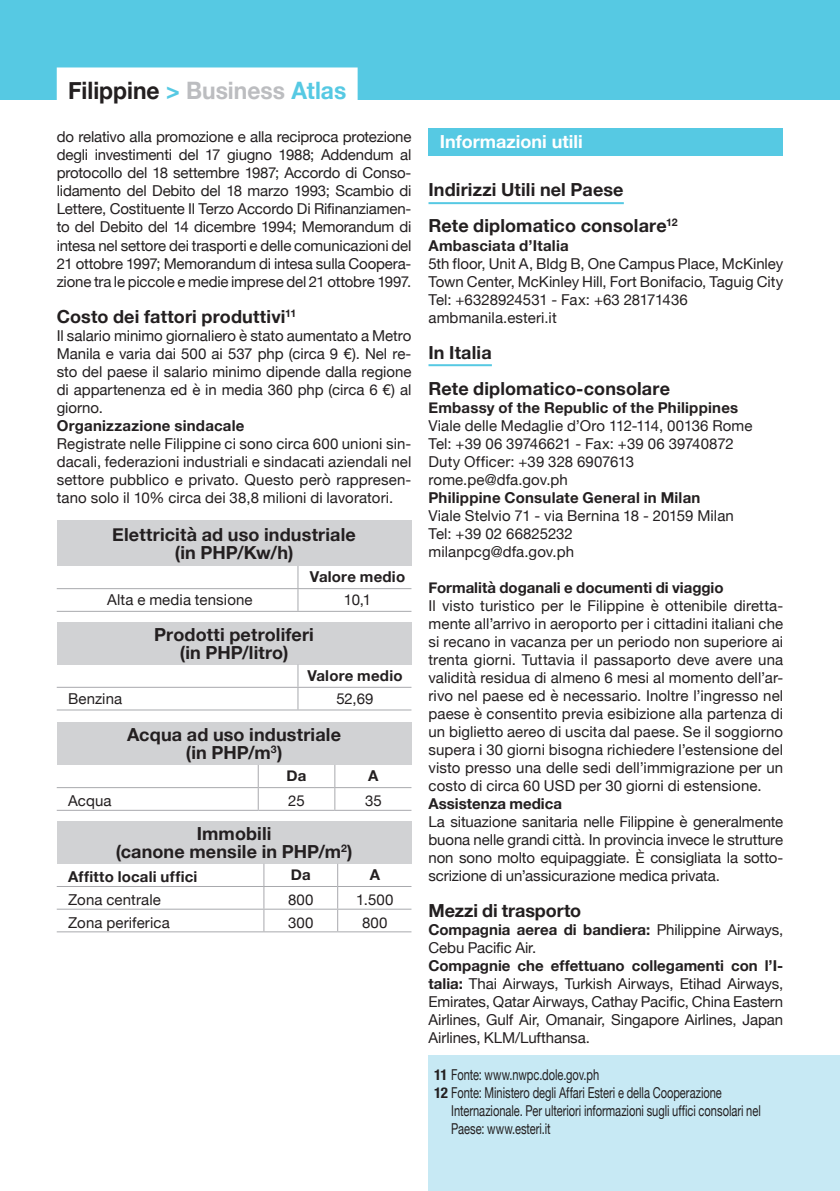
<style>
.page{position:relative;width:840px;height:1191px;background:#fff}
.page>*{position:absolute;margin:0;border:0;box-sizing:border-box;transform-origin:0 0}
.t1{font:700 24px "Helvetica Neue";color:#231f20;scale:.95 1}
.t2{font:700 18px "Helvetica Neue";letter-spacing:.01em;color:#231f20}
.t3{font:700 18px "Helvetica Neue";color:#fff}
.t4{font:15px/18px "Helvetica Neue";color:#231f20;text-align:justify}
.t5{font:700 15px "Helvetica Neue";letter-spacing:.015em;color:#231f20}
.t6{font:15px/18px "Helvetica Neue";color:#231f20;scale:.74 1}
.s1{color:#56c9e3}
.s2{color:#bcbdc0}
.s3{font-weight:700}
.s4{font-weight:700;font-stretch:condensed}
</style>
<div class="page">
<div style="left:0;top:0;width:839px;height:99px;background:#56c9e3"></div>
<div style="left:57px;top:520px;width:354px;height:46px;background:#d1d2d4"></div>
<hr style="left:57px;top:588px;width:241px;height:1px;background:#a8a9ad">
<hr style="left:298px;top:588px;width:113px;height:1px;background:#a8a9ad">
<hr style="left:57px;top:611px;width:241px;height:1px;background:#a8a9ad">
<hr style="left:298px;top:611px;width:113px;height:1px;background:#a8a9ad">
<svg style="left:297px;top:566px;width:1px;height:45px"></svg>
<div style="left:57px;top:622px;width:354px;height:42px;background:#d1d2d4"></div>
<hr style="left:57px;top:687px;width:241px;height:1px;background:#a8a9ad">
<hr style="left:298px;top:687px;width:113px;height:1px;background:#a8a9ad">
<hr style="left:57px;top:709px;width:241px;height:1px;background:#a8a9ad">
<hr style="left:298px;top:709px;width:113px;height:1px;background:#a8a9ad">
<svg style="left:297px;top:664px;width:1px;height:45px"></svg>
<div style="left:57px;top:722px;width:354px;height:43px;background:#d1d2d4"></div>
<svg style="left:257px;top:765px;width:1px;height:45px"></svg>
<hr style="left:57px;top:787px;width:201px;height:1px;background:#a8a9ad">
<hr style="left:258px;top:787px;width:76px;height:1px;background:#a8a9ad">
<hr style="left:334px;top:787px;width:77px;height:1px;background:#a8a9ad">
<hr style="left:57px;top:810px;width:201px;height:1px;background:#a8a9ad">
<hr style="left:258px;top:810px;width:76px;height:1px;background:#a8a9ad">
<hr style="left:334px;top:810px;width:77px;height:1px;background:#a8a9ad">
<svg style="left:334px;top:765px;width:1px;height:45px"></svg>
<div style="left:57px;top:821px;width:354px;height:42px;background:#d1d2d4"></div>
<svg style="left:263px;top:863px;width:1px;height:68px"></svg>
<hr style="left:57px;top:886px;width:207px;height:1px;background:#a8a9ad">
<hr style="left:264px;top:886px;width:73px;height:1px;background:#a8a9ad">
<hr style="left:337px;top:886px;width:74px;height:1px;background:#a8a9ad">
<hr style="left:57px;top:908px;width:207px;height:1px;background:#a8a9ad">
<hr style="left:264px;top:908px;width:73px;height:1px;background:#a8a9ad">
<hr style="left:337px;top:908px;width:74px;height:1px;background:#a8a9ad">
<hr style="left:57px;top:931px;width:207px;height:1px;background:#a8a9ad">
<hr style="left:264px;top:931px;width:73px;height:1px;background:#a8a9ad">
<hr style="left:337px;top:931px;width:74px;height:1px;background:#a8a9ad">
<svg style="left:337px;top:863px;width:1px;height:68px"></svg>
<hr style="left:428px;top:202px;width:195px;height:2px;background:#56c9e3">
<hr style="left:428px;top:364px;width:63px;height:2px;background:#56c9e3">
<div style="left:428px;top:128px;width:354px;height:27px;background:#56c9e3"></div>
<div style="left:57px;top:67px;width:300px;height:36px;background:#fff"></div>
<div style="left:428px;top:1055px;width:411px;height:136px;background:#c7e9f4"></div>
<p class="t1" style="left:68px;top:72px;width:294px">Filippine <span class="s1">&gt;</span> <span class="s2">Business</span> <span class="s1">Atlas</span></p>
<p class="t4" style="left:57px;top:129px;width:356px">do relativo alla promozione e alla reciproca protezione degli investimenti del 17 giugno 1988; Addendum al protocollo del 18 settembre 1987; Accordo di Conso&shy;lidamento del Debito del 18 marzo 1993; Scambio di Lettere, Costituente Il Terzo Accordo Di Rifinanziamen&shy;to del Debito del 14 dicembre 1994; Memorandum di intesa nel settore dei trasporti e delle comunicazioni del 21 ottobre 1997; Memorandum di intesa sulla Coopera&shy;zione tra le piccole e medie imprese del 21 ottobre 1997.</p>
<p class="t2" style="left:57px;top:302px;width:241px">Costo dei fattori produttivi<sup>11</sup></p>
<p class="t4" style="left:57px;top:327px;width:356px">Il salario minimo giornaliero è stato aumentato a Metro Manila e varia dai 500 ai 537 php (circa 9 €). Nel re&shy;sto del paese il salario minimo dipende dalla regione di appartenenza ed è in media 360 php (circa 6 €) al giorno.</p>
<p class="t5" style="left:57px;top:413px;width:189px">Organizzazione sindacale</p>
<p class="t4" style="left:57px;top:435px;width:356px">Registrate nelle Filippine ci sono circa 600 unioni sin&shy;dacali, federazioni industriali e sindacati aziendali nel settore pubblico e privato. Questo però rappresen&shy;tano solo il 10% circa dei 38,8 milioni di lavoratori.</p>
<p class="t2" style="left:112px;top:520px;width:245px">Elettricità ad uso industriale</p>
<p class="t2" style="left:175px;top:538px;width:120px">(in PHP/Kw/h)</p>
<p class="t5" style="left:310px;top:565px;width:97px">Valore medio</p>
<p class="t4" style="left:107px;top:591px;width:147px">Alta e media tensione</p>
<p class="t4" style="left:344px;top:591px;width:29px">10,1</p>
<p class="t2" style="left:154px;top:620px;width:161px">Prodotti petroliferi</p>
<p class="t2" style="left:180px;top:638px;width:110px">(in PHP/litro)</p>
<p class="t5" style="left:307px;top:664px;width:97px">Valore medio</p>
<p class="t4" style="left:68px;top:690px;width:56px">Benzina</p>
<p class="t4" style="left:336px;top:690px;width:39px">52,69</p>
<p class="t2" style="left:127px;top:721px;width:215px">Acqua ad uso industriale</p>
<p class="t2" style="left:186px;top:739px;width:98px">(in PHP/m<sup>3</sup>)</p>
<p class="t5" style="left:286px;top:764px;width:21px">Da</p>
<p class="t5" style="left:368px;top:764px;width:12px">A</p>
<p class="t4" style="left:68px;top:792px;width:45px">Acqua</p>
<p class="t4" style="left:288px;top:792px;width:18px">25</p>
<p class="t4" style="left:365px;top:792px;width:18px">35</p>
<p class="t2" style="left:197px;top:819px;width:76px">Immobili</p>
<p class="t2" style="left:116px;top:837px;width:238px">(canone mensile in PHP/m<sup>2</sup>)</p>
<p class="t5" style="left:68px;top:865px;width:131px">Affitto locali uffici</p>
<p class="t5" style="left:291px;top:863px;width:21px">Da</p>
<p class="t5" style="left:369px;top:863px;width:12px">A</p>
<p class="t4" style="left:68px;top:891px;width:94px">Zona centrale</p>
<p class="t4" style="left:288px;top:891px;width:27px">800</p>
<p class="t4" style="left:356px;top:891px;width:39px">1.500</p>
<p class="t4" style="left:68px;top:914px;width:103px">Zona periferica</p>
<p class="t4" style="left:288px;top:914px;width:27px">300</p>
<p class="t4" style="left:362px;top:914px;width:27px">800</p>
<p class="t3" style="left:439px;top:127px;width:144px">Informazioni utili</p>
<p class="t2" style="left:428px;top:176px;width:196px">Indirizzi Utili nel Paese</p>
<p class="t2" style="left:428px;top:212px;width:250px">Rete diplomatico consolare<sup>12</sup></p>
<p class="t5" style="left:428px;top:233px;width:142px">Ambasciata d’Italia</p>
<p class="t4" style="left:428px;top:255px;width:356px">5th floor, Unit A, Bldg B, One Campus Place, McKinley<br>Town Center, McKinley Hill, Fort Bonifacio, Taguig City</p>
<p class="t4" style="left:428px;top:291px;width:261px">Tel: +6328924531 - Fax: +63 28171436</p>
<p class="t4" style="left:428px;top:309px;width:130px">ambmanila.esteri.it</p>
<p class="t2" style="left:428px;top:338px;width:65px">In Italia</p>
<p class="t2" style="left:428px;top:374px;width:243px">Rete diplomatico-consolare</p>
<p class="t5" style="left:428px;top:395px;width:311px">Embassy of the Republic of the Philippines</p>
<p class="t4" style="left:428px;top:417px;width:325px">Viale delle Medaglie d’Oro 112-114, 00136 Rome</p>
<p class="t4" style="left:428px;top:435px;width:307px">Tel: +39 06 39746621 - Fax: +39 06 39740872</p>
<p class="t4" style="left:428px;top:453px;width:207px">Duty Officer: +39 328 6907613</p>
<p class="t4" style="left:428px;top:471px;width:141px">rome.pe@dfa.gov.ph</p>
<p class="t5" style="left:428px;top:485px;width:273px">Philippine Consulate General in Milan</p>
<p class="t4" style="left:428px;top:507px;width:307px">Viale Stelvio 71 - via Bernina 18 - 20159 Milan</p>
<p class="t4" style="left:428px;top:525px;width:146px">Tel: +39 02 66825232</p>
<p class="t4" style="left:428px;top:543px;width:147px">milanpcg@dfa.gov.ph</p>
<p class="t5" style="left:428px;top:575px;width:296px">Formalità doganali e documenti di viaggio</p>
<p class="t4" style="left:428px;top:597px;width:356px">Il visto turistico per le Filippine è ottenibile diretta&shy;mente all’arrivo in aeroporto per i cittadini italiani che si recano in vacanza per un periodo non superiore ai trenta giorni. Tuttavia il passaporto deve avere una validità residua di almeno 6 mesi al momento dell’ar&shy;rivo nel paese ed è necessario. Inoltre l’ingresso nel paese è consentito previa esibizione alla partenza di un biglietto aereo di uscita dal paese. Se il soggiorno supera i 30 giorni bisogna richiedere l’estensione del visto presso una delle sedi dell’immigrazione per un costo di circa 60 USD per 30 giorni di estensione.</p>
<p class="t5" style="left:428px;top:791px;width:135px">Assistenza medica</p>
<p class="t4" style="left:428px;top:813px;width:356px">La situazione sanitaria nelle Filippine è generalmente buona nelle grandi città. In provincia invece le strutture non sono molto equipaggiate. È consigliata la sotto&shy;scrizione di un’assicurazione medica privata.</p>
<p class="t2" style="left:428px;top:896px;width:154px">Mezzi di trasporto</p>
<p class="t4" style="left:428px;top:921px;width:356px"><span class="s3">Compagnia aerea di bandiera:</span> Philippine Airways,<br>Cebu Pacific Air.</p>
<p class="t4" style="left:428px;top:957px;width:356px"><span class="s3">Compagnie che effettuano collegamenti con l’I&shy;talia:</span> Thai Airways, Turkish Airways, Etihad Airways, Emirates, Qatar Airways, Cathay Pacific, China Eastern Airlines, Gulf Air, Omanair, Singapore Airlines, Japan Airlines, KLM/Lufthansa.</p>
<p class="t6" style="left:434px;top:1066px;width:224px"><span class="s4">11</span> Fonte: www.nwpc.dole.gov.ph</p>
<p class="t6" style="left:451px;top:1084px;width:419px;text-indent:-17px"><span class="s4">12</span> Fonte: Ministero degli Affari Esteri e della Cooperazione<br>Internazionale. Per ulteriori informazioni sugli uffici consolari nel<br>Paese: www.esteri.it</p>
</div>
